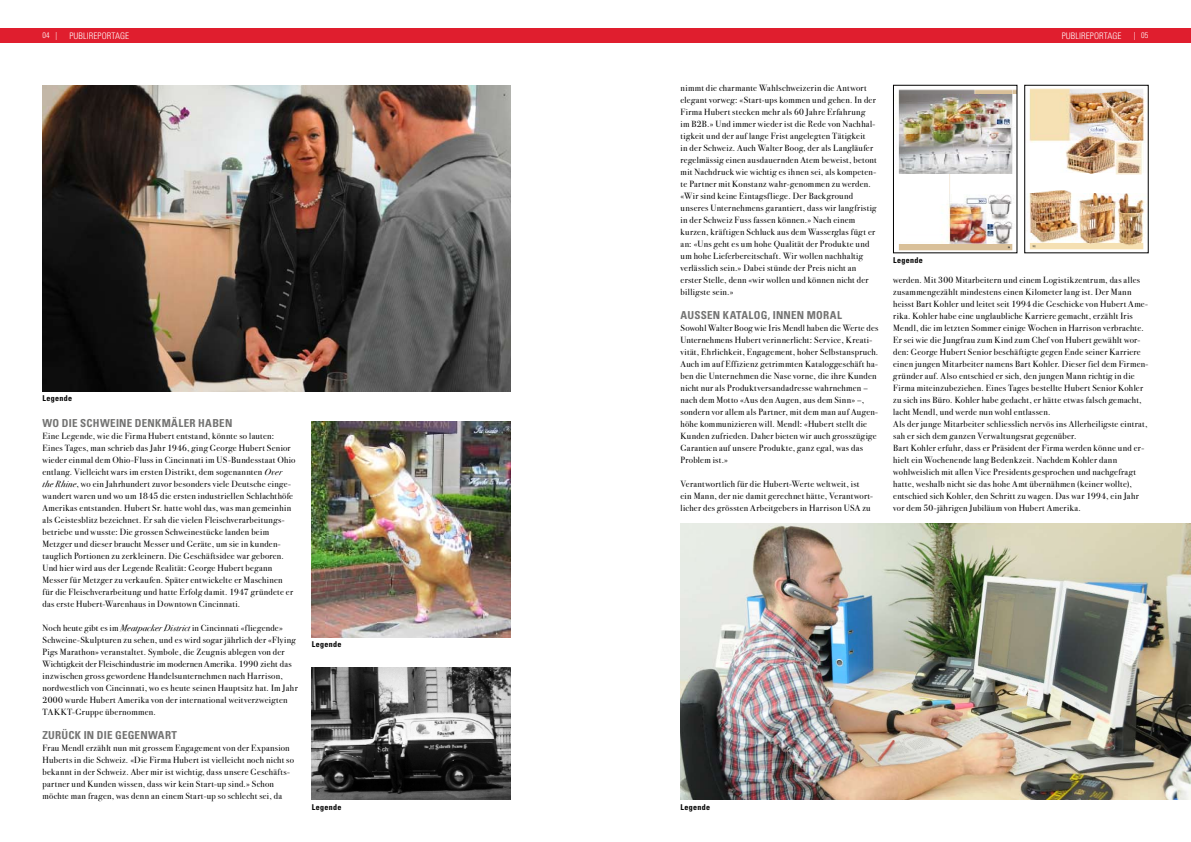
<style>
.page{position:relative;width:1191px;height:842px;background:#fff}
.page>*{position:absolute;margin:0;border:0;box-sizing:border-box;transform-origin:0 0}
.t1{font:700 condensed 11px "Univers";letter-spacing:.02em;color:#747473}
.t2{font:9px/12px "Bodoni Svty Two ITCTT Book";letter-spacing:.03em;color:#000}
.t3{font:300 condensed 9px "Univers";letter-spacing:.01em;color:#fff}
.t4{font:700 condensed 8px "Univers";letter-spacing:.035em;color:#000}
.t5{font:300 condensed 8px "Univers";color:#fff}
.s1{font-family:"Bodoni Svty Two ITCTT Book Ita"}
</style>
<div class="page">
<img style="left:312px;top:421px;width:198px;height:216px">
<img style="left:43px;top:85px;width:467px;height:306px">
<img style="left:312px;top:667px;width:198px;height:132px">
<img style="left:680px;top:523px;width:511px;height:276px">
<img style="left:898px;top:89px;width:117px;height:162px">
<div style="left:893px;top:85px;width:124px;height:168px;border:1px solid #000"></div>
<img style="left:1029px;top:88px;width:117px;height:162px">
<div style="left:1024px;top:85px;width:124px;height:168px;border:1px solid #000"></div>
<div style="left:0;top:28px;width:1191px;height:15px;background:#e01e2e"></div>
<p class="t5" style="left:43px;top:31px;width:16px">04 |</p>
<p class="t3" style="left:69px;top:30px;width:61px">PUBLIREPORTAGE</p>
<p class="t3" style="left:1061px;top:30px;width:61px">PUBLIREPORTAGE</p>
<p class="t5" style="left:1133px;top:31px;width:16px">| 05</p>
<p class="t4" style="left:43px;top:394px;width:31px">LEGENDE</p>
<p class="t1" style="left:43px;top:416px;width:191px">WO DIE SCHWEINE DENKMÄLER HABEN</p>
<p class="t2" style="left:43px;top:430px;width:254px">Eine Legende, wie die Firma Hubert entstand, könnte so lauten:<br>Eines Tages, man schrieb das Jahr 1946, ging George Hubert Senior wieder einmal dem Ohio-Fluss in Cincinnati im US-Bundesstaat Ohio entlang. Vielleicht wars im ersten Distrikt, dem sogenannten <span class="s1">Over<br>the Rhine</span>, wo ein Jahrhundert zuvor besonders viele Deutsche einge&shy;wandert waren und wo um 1845 die ersten industriellen Schlachthöfe Amerikas entstanden. Hubert Sr. hatte wohl das, was man gemeinhin als Geistesblitz bezeichnet. Er sah die vielen Fleischverarbeitungs&shy;betriebe und wusste: Die grossen Schweinestücke landen beim Metzger und dieser braucht Messer und Geräte, um sie in kunden&shy;tauglich Portionen zu zerkleinern. Die Geschäftsidee war geboren.<br>Und hier wird aus der Legende Realität: George Hubert begann Messer für Metzger zu verkaufen. Später entwickelte er Maschinen für die Fleischverarbeitung und hatte Erfolg damit. 1947 gründete er das erste Hubert-Warenhaus in Downtown Cincinnati.</p>
<p class="t2" style="left:43px;top:622px;width:257px">Noch heute gibt es im <span class="s1">Meatpacker District</span> in Cincinnati «fliegende» Schweine-Skulpturen zu sehen, und es wird sogar jährlich der «Flying Pigs Marathon» veranstaltet. Symbole, die Zeugnis ablegen von der Wichtigkeit der Fleischindustrie im modernen Amerika. 1990 zieht das inzwischen gross gewordene Handelsunternehmen nach Harrison, nordwestlich von Cincinnati, wo es heute seinen Hauptsitz hat. Im Jahr 2000 wurde Hubert Amerika von der international weitverzweigten TAKKT-Gruppe übernommen.</p>
<p class="t1" style="left:43px;top:728px;width:136px">ZURÜCK IN DIE GEGENWART</p>
<p class="t2" style="left:43px;top:742px;width:253px">Frau Mendl erzählt nun mit grossem Engagement von der Expansion Huberts in die Schweiz. «Die Firma Hubert ist vielleicht noch nicht so bekannt in der Schweiz. Aber mir ist wichtig, dass unsere Geschäfts&shy;partner und Kunden wissen, dass wir kein Start-up sind.» Schon möchte man fragen, was denn an einem Start-up so schlecht sei, da</p>
<p class="t4" style="left:312px;top:640px;width:31px">LEGENDE</p>
<p class="t4" style="left:312px;top:802px;width:31px">LEGENDE</p>
<p class="t2" style="left:680px;top:82px;width:198px">nimmt die charmante Wahlschweizerin die Antwort elegant vorweg: «Start-ups kommen und gehen. In der Firma Hubert stecken mehr als 60 Jahre Erfahrung<br>im B2B.» Und immer wieder ist die Rede von Nachhal&shy;tigkeit und der auf lange Frist angelegten Tätigkeit<br>in der Schweiz. Auch Walter Boog, der als Langläufer regelmässig einen ausdauernden Atem beweist, betont mit Nachdruck wie wichtig es ihnen sei, als kompeten&shy;te Partner mit Konstanz wahr-genommen zu werden. «Wir sind keine Eintagsfliege. Der Background unseres Unternehmens garantiert, dass wir langfristig in der Schweiz Fuss fassen können.» Nach einem kurzen, kräftigen Schluck aus dem Wasserglas fügt er an: «Uns geht es um hohe Qualität der Produkte und um hohe Lieferbereitschaft. Wir wollen nachhaltig verlässlich sein.» Dabei stünde der Preis nicht an erster Stelle, denn «wir wollen und können nicht der billigste sein.»</p>
<p class="t1" style="left:680px;top:308px;width:163px">AUSSEN KATALOG, INNEN MORAL</p>
<p class="t2" style="left:680px;top:322px;width:199px">Sowohl Walter Boog wie Iris Mendl haben die Werte des Unternehmens Hubert verinnerlicht: Service, Kreati&shy;vität, Ehrlichkeit, Engagement, hoher Selbstanspruch.<br>Auch im auf Effizienz getrimmten Kataloggeschäft ha&shy;ben die Unternehmen die Nase vorne, die ihre Kunden nicht nur als Produktversandadresse wahrnehmen – nach dem Motto «Aus den Augen, aus dem Sinn» –, sondern vor allem als Partner, mit dem man auf Augen&shy;höhe kommunizieren will. Mendl: «Hubert stellt die Kunden zufrieden. Daher bieten wir auch grosszügige Garantien auf unsere Produkte, ganz egal, was das Problem ist.»</p>
<p class="t2" style="left:680px;top:478px;width:194px">Verantwortlich für die Hubert-Werte weltweit, ist<br>ein Mann, der nie damit gerechnet hätte, Verantwort&shy;licher des grössten Arbeitgebers in Harrison USA zu</p>
<p class="t4" style="left:893px;top:256px;width:31px">LEGENDE</p>
<p class="t2" style="left:893px;top:274px;width:257px">werden. Mit 300 Mitarbeitern und einem Logistikzentrum, das alles zusammengezählt mindestens einen Kilometer lang ist. Der Mann heisst Bart Kohler und leitet seit 1994 die Geschicke von Hubert Ame&shy;rika. Kohler habe eine unglaubliche Karriere gemacht, erzählt Iris Mendl, die im letzten Sommer einige Wochen in Harrison verbrachte.<br>Er sei wie die Jungfrau zum Kind zum Chef von Hubert gewählt wor&shy;den: George Hubert Senior beschäftigte gegen Ende seiner Karriere einen jungen Mitarbeiter namens Bart Kohler. Dieser fiel dem Firmen&shy;gründer auf. Also entschied er sich, den jungen Mann richtig in die Firma miteinzubeziehen. Eines Tages bestellte Hubert Senior Kohler zu sich ins Büro. Kohler habe gedacht, er hätte etwas falsch gemacht, lacht Mendl, und werde nun wohl entlassen.<br>Als der junge Mitarbeiter schliesslich nervös ins Allerheiligste eintrat, sah er sich dem ganzen Verwaltungsrat gegenüber.<br>Bart Kohler erfuhr, dass er Präsident der Firma werden könne und er&shy;hielt ein Wochenende lang Bedenkzeit. Nachdem Kohler dann wohlweislich mit allen Vice Presidents gesprochen und nachgefragt hatte, weshalb nicht sie das hohe Amt übernähmen (keiner wollte), entschied sich Kohler, den Schritt zu wagen. Das war 1994, ein Jahr vor dem 50-jährigen Jubiläum von Hubert Amerika.</p>
<p class="t4" style="left:680px;top:802px;width:31px">LEGENDE</p>
</div>
